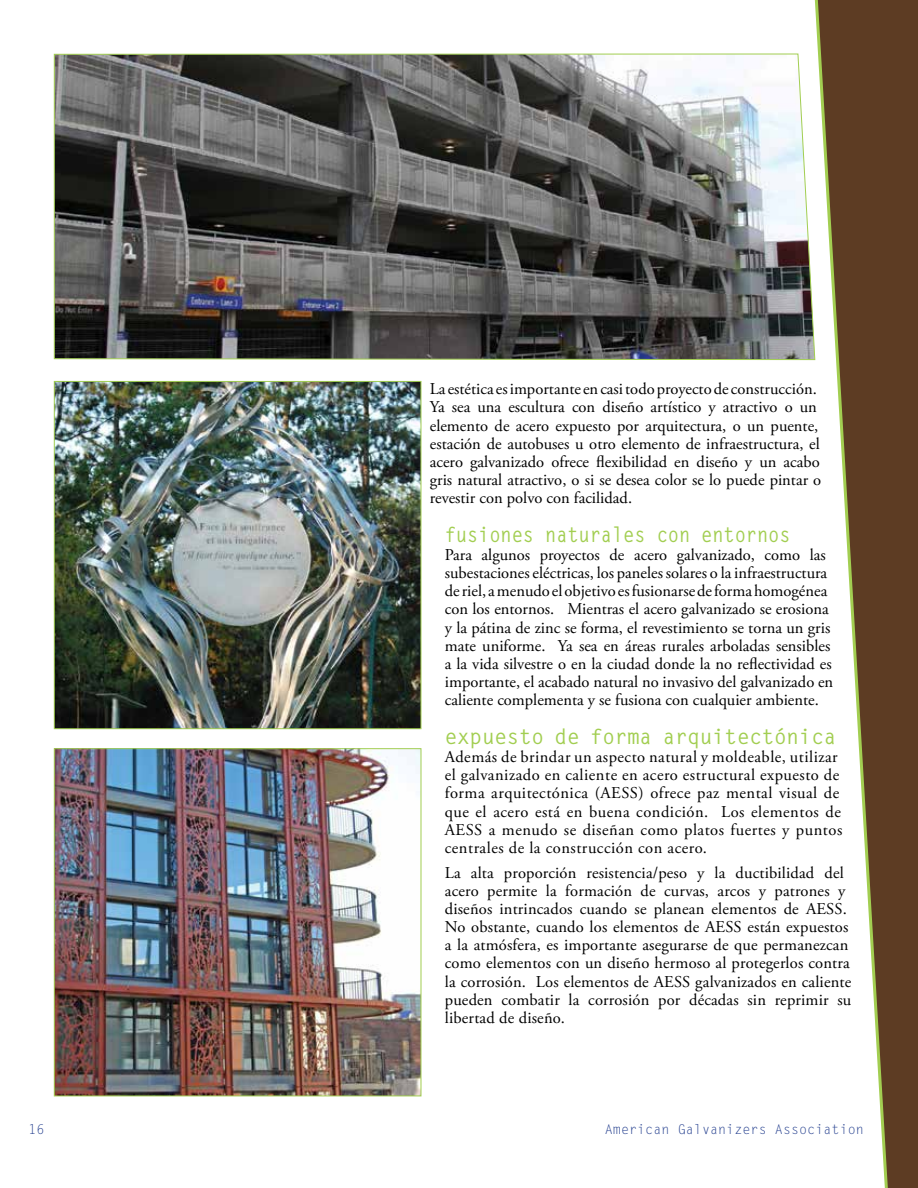
<style>
.page{position:relative;width:918px;height:1188px;background:#fff}
.page>*{position:absolute;margin:0;border:0;box-sizing:border-box;transform-origin:0 0}
.t1{font:700 21px "Letter Gothic Std";letter-spacing:-.01em;color:#a2ce51}
.t2{font:700 21px "Letter Gothic Std";letter-spacing:-.01em;color:#a2ce51;scale:.9 1}
.t3{font:16.5px/18.1px "Adobe Garamond Pro";color:#000}
.t4{font:16.5px/18.1px "Adobe Garamond Pro";letter-spacing:.03em;color:#000}
.t5{font:13.5px "Letter Gothic Std";color:#25408f}
</style>
<div class="page">
<svg style="left:807px;top:0;width:111px;height:1188px"></svg>
<svg style="left:54px;top:53px;width:761px;height:307px;background:#646463"></svg>
<img style="left:56px;top:383px;width:363px;height:344px">
<div style="left:54px;top:381px;width:367px;height:348px;border:1px solid #a2ce51"></div>
<img style="left:56px;top:750px;width:363px;height:344px">
<div style="left:54px;top:748px;width:367px;height:348px;border:1px solid #a2ce51"></div>
<p class="t3" style="left:430px;top:381px;width:393px">La estética es importante en casi todo proyecto de construcción.<br>Ya sea una escultura con diseño artístico y atractivo o un elemento de acero expuesto por arquitectura, o un puente, estación de autobuses u otro elemento de infraestructura, el acero galvanizado ofrece flexibilidad en diseño y un acabo gris natural atractivo, o si se desea color se lo puede pintar o revestir con polvo con facilidad.</p>
<p class="t2" style="left:445px;top:521px;width:386px">fusiones naturales con entornos</p>
<p class="t3" style="left:445px;top:546px;width:390px">Para algunos proyectos de acero galvanizado, como las subestaciones eléctricas, los paneles solares o la infraestructura de riel, a menudo el objetivo es fusionarse de forma homogénea con los entornos. Mientras el acero galvanizado se erosiona y la pátina de zinc se forma, el revestimiento se torna un gris mate uniforme. Ya sea en áreas rurales arboladas sensibles a la vida silvestre o en la ciudad donde la no reflectividad es importante, el acabado natural no invasivo del galvanizado en caliente complementa y se fusiona con cualquier ambiente.</p>
<p class="t1" style="left:445px;top:723px;width:393px">expuesto de forma arquitectónica</p>
<p class="t4" style="left:445px;top:748px;width:399px">Además de brindar un aspecto natural y moldeable, utilizar el galvanizado en caliente en acero estructural expuesto de forma arquitectónica (AESS) ofrece paz mental visual de que el acero está en buena condición. Los elementos de AESS a menudo se diseñan como platos fuertes y puntos centrales de la construcción con acero.</p>
<p class="t3" style="left:445px;top:864px;width:408px">La alta proporción resistencia/peso y la ductibilidad del acero permite la formación de curvas, arcos y patrones y diseños intrincados cuando se planean elementos de AESS.<br>No obstante, cuando los elementos de AESS están expuestos a la atmósfera, es importante asegurarse de que permanezcan como elementos con un diseño hermoso al protegerlos contra la corrosión. Los elementos de AESS galvanizados en caliente pueden combatir la corrosión por décadas sin reprimir su libertad de diseño.</p>
<p class="t5" style="left:28px;top:1121px;width:18px">16</p>
<p class="t5" style="left:605px;top:1121px;width:261px">American Galvanizers Association</p>
</div>
